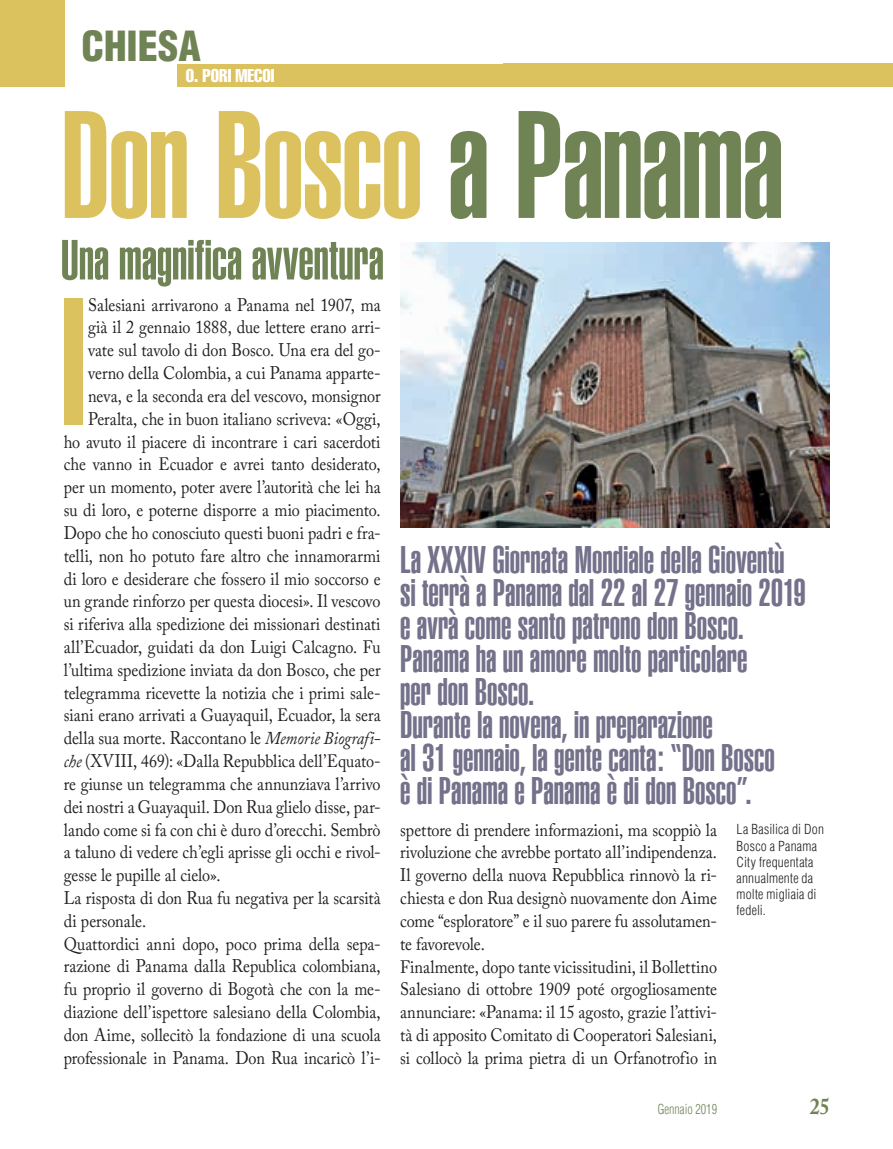
<style>
.page{position:relative;width:893px;height:1149px;background:#fff}
.page>*{position:absolute;margin:0;border:0;box-sizing:border-box;transform-origin:0 0}
.t1{font:900 extra-condensed 178.05px "Helvetica";color:#dcc15f}
.t2{font:900 extra-condensed 150px "Helvetica";letter-spacing:-.015em;color:#dcc15f}
.t3{font:900 extra-condensed 55.5px "Helvetica";letter-spacing:-.005em;color:#6f8354}
.t4{font:900 condensed 40.5px "Helvetica";color:#6f8354}
.t5{font:900 extra-condensed 37.5px/33px "Helvetica";letter-spacing:-.005em;color:#74718b}
.t6{font:700 22.5px "Adobe Caslon Pro";color:#6f8354;scale:.9 1}
.t7{font:18px/22.8px "Adobe Caslon Pro";color:#231f20;scale:.9 1}
.t8{font:extra-condensed 18px "Helvetica";color:#fff}
.t9{font:300 condensed 13.5px/16.2px "Helvetica";letter-spacing:.015em;color:#231f20}
.t10{font:300 condensed 13.5px "Helvetica";color:#6f8354;scale:.9 1}
.s1{color:#6f8354}
.s2{font-style:italic}
</style>
<div class="page">
<div style="left:177px;top:64px;width:716px;height:22px;background:#dcc15f"></div>
<div style="left:0;top:0;width:65px;height:86px;background:#dcc15f"></div>
<img style="left:401px;top:242px;width:428px;height:285px">
<h3 class="t4" style="left:82px;top:20px;width:121px">CHIESA</h3>
<p class="t8" style="left:186px;top:64px;width:90px">O. PORI MECOI</p>
<h2 class="t2" style="left:61px;top:79px;width:725px">Don Bosco <span class="s1">a Panama</span></h2>
<h3 class="t3" style="left:61px;top:228px;width:325px">Una magnifica avventura</h3>
<h1 class="t1" style="left:58px;top:260px;width:31px">I</h1>
<p class="t7" style="left:88px;top:293px;width:326px">Salesiani arrivarono a Panama nel 1907, ma</p>
<p class="t7" style="left:88px;top:316px;width:326px">già il 2 gennaio 1888, due lettere erano arri-</p>
<p class="t7" style="left:88px;top:338px;width:326px">vate sul tavolo di don Bosco. Una era del go-</p>
<p class="t7" style="left:88px;top:361px;width:326px">verno della Colombia, a cui Panama apparte-</p>
<p class="t7" style="left:88px;top:384px;width:326px">neva, e la seconda era del vescovo, monsignor</p>
<p class="t7" style="left:88px;top:407px;width:326px">Peralta, che in buon italiano scriveva: «Oggi,</p>
<p class="t7" style="left:64px;top:430px;width:354px">ho avuto il piacere di incontrare i cari sacerdoti</p>
<p class="t7" style="left:64px;top:452px;width:354px">che vanno in Ecuador e avrei tanto desiderato,</p>
<p class="t7" style="left:64px;top:475px;width:354px">per un momento, poter avere l’autorità che lei ha</p>
<p class="t7" style="left:64px;top:498px;width:354px">su di loro, e poterne disporre a mio piacimento.</p>
<p class="t7" style="left:64px;top:521px;width:354px">Dopo che ho conosciuto questi buoni padri e fra-</p>
<p class="t7" style="left:64px;top:544px;width:354px">telli, non ho potuto fare altro che innamorarmi</p>
<p class="t7" style="left:64px;top:566px;width:354px">di loro e desiderare che fossero il mio soccorso e</p>
<p class="t7" style="left:64px;top:589px;width:354px">un grande rinforzo per questa diocesi». Il vescovo</p>
<p class="t7" style="left:64px;top:612px;width:354px">si riferiva alla spedizione dei missionari destinati</p>
<p class="t7" style="left:64px;top:635px;width:354px">all’Ecuador, guidati da don Luigi Calcagno. Fu</p>
<p class="t7" style="left:64px;top:658px;width:354px">l’ultima spedizione inviata da don Bosco, che per</p>
<p class="t7" style="left:64px;top:680px;width:354px">telegramma ricevette la notizia che i primi sale-</p>
<p class="t7" style="left:64px;top:703px;width:354px">siani erano arrivati a Guayaquil, Ecuador, la sera</p>
<p class="t7" style="left:64px;top:726px;width:354px">della sua morte. Raccontano le <span class="s2">Memorie Biografi-</span></p>
<p class="t7" style="left:64px;top:749px;width:354px"><span class="s2">che</span> (XVIII, 469): «Dalla Repubblica dell’Equato-</p>
<p class="t7" style="left:64px;top:772px;width:354px">re giunse un telegramma che annunziava l’arrivo</p>
<p class="t7" style="left:64px;top:794px;width:354px">dei nostri a Guayaquil. Don Rua glielo disse, par-</p>
<p class="t7" style="left:64px;top:817px;width:353px">lando come si fa con chi è duro d’orecchi. Sembrò</p>
<p class="t7" style="left:64px;top:840px;width:354px">a taluno di vedere ch’egli aprisse gli occhi e rivol-</p>
<p class="t7" style="left:64px;top:863px;width:176px">gesse le pupille al cielo».</p>
<p class="t7" style="left:64px;top:886px;width:353px">La risposta di don Rua fu negativa per la scarsità</p>
<p class="t7" style="left:64px;top:908px;width:93px">di personale.</p>
<p class="t7" style="left:64px;top:931px;width:354px">Quattordici anni dopo, poco prima della sepa-</p>
<p class="t7" style="left:64px;top:954px;width:354px">razione di Panama dalla Republica colombiana,</p>
<p class="t7" style="left:64px;top:977px;width:354px">fu proprio il governo di Bogotà che con la me-</p>
<p class="t7" style="left:64px;top:1000px;width:354px">diazione dell’ispettore salesiano della Colombia,</p>
<p class="t7" style="left:64px;top:1022px;width:354px">don Aime, sollecitò la fondazione di una scuola</p>
<p class="t7" style="left:64px;top:1045px;width:354px">professionale in Panama. Don Rua incaricò l’i-</p>
<p class="t5" style="left:400px;top:543px;width:407px">La XXXIV Giornata Mondiale della Gioventù si terrà a Panama dal 22 al 27 gennaio 2019 e avrà come santo patrono don Bosco.<br>Panama ha un amore molto particolare<br>per don Bosco.<br>Durante la novena, in preparazione<br>al 31 gennaio, la gente canta: “Don Bosco<br>è di Panama e Panama è di don Bosco”.</p>
<p class="t9" style="left:737px;top:821px;width:89px">La Basilica di Don<br>Bosco a Panama<br>City frequentata annualmente da molte migliaia di fedeli.</p>
<p class="t7" style="left:400px;top:817px;width:354px">spettore di prendere informazioni, ma scoppiò la rivoluzione che avrebbe portato all’indipendenza.<br>Il governo della nuova Repubblica rinnovò la ri&shy;chiesta e don Rua designò nuovamente don Aime come “esploratore” e il suo parere fu assolutamen&shy;te favorevole.<br>Finalmente, dopo tante vicissitudini, il Bollettino Salesiano di ottobre 1909 poté orgogliosamente annunciare: «Panama: il 15 agosto, grazie l’attivi&shy;tà di apposito Comitato di Cooperatori Salesiani, si collocò la prima pietra di un Orfanotrofio in</p>
<p class="t10" style="left:658px;top:1100px;width:67px">Gennaio 2019</p>
<p class="t6" style="left:810px;top:1092px;width:24px">25</p>
</div>
